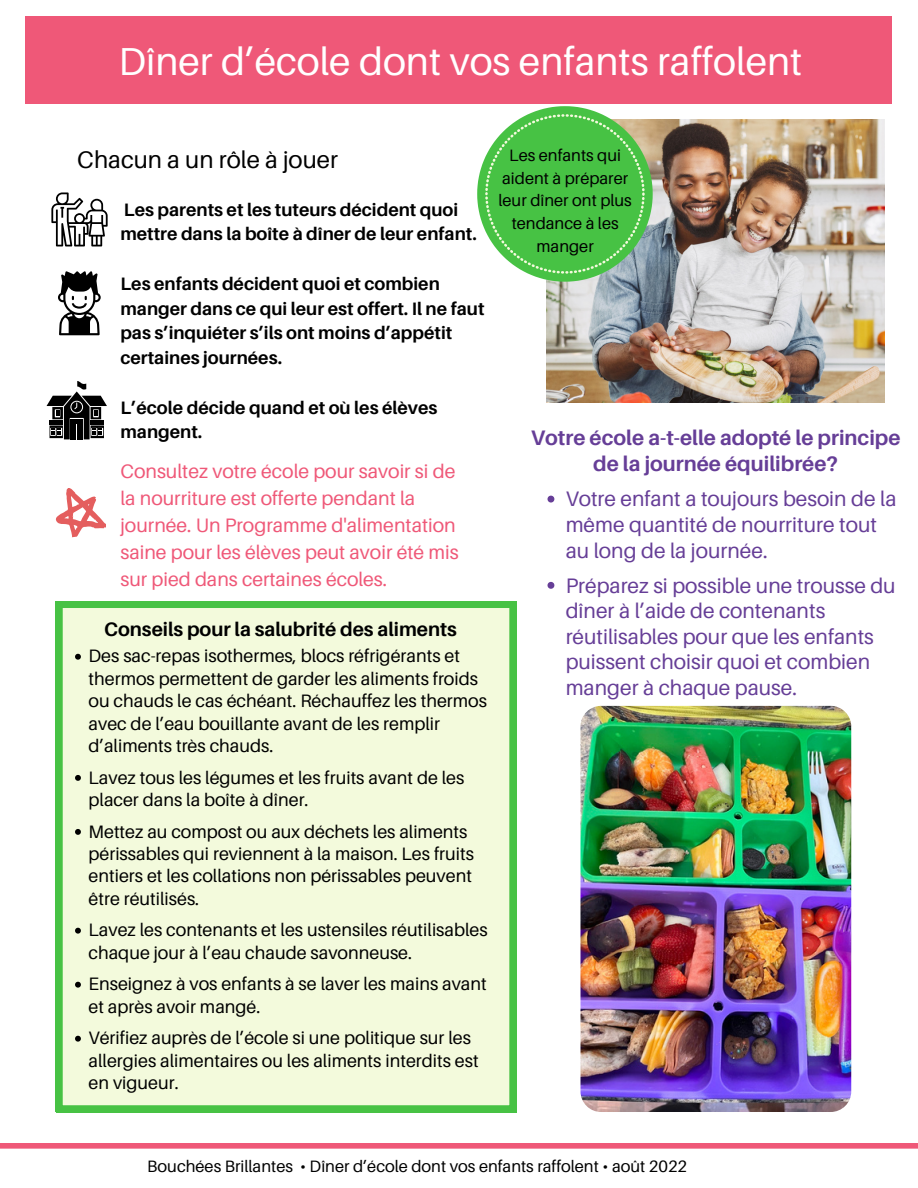
<style>
.page{position:relative;width:918px;height:1188px;background:#fff}
.page>*{position:absolute;margin:0;border:0;box-sizing:border-box;transform-origin:0 0}
.t1{font:39px "Aileron";color:#fff}
.t2{font:700 36px "Aileron";color:#fff}
.t3{font:24px "Aileron";color:#000}
.t4{font:21px/25.7px "Aileron";color:#663e97}
.t5{font:700 21px/25.7px "Aileron";color:#663e97;text-align:center}
.t6{font:19.5px/27px "Aileron";color:#ef5878}
.t7{font:700 19.5px "Aileron";color:#000}
.t8{font:18px/22.4px "Aileron";color:#000}
.t9{font:700 18px/24.8px "Aileron";color:#000}
.t10{font:16.5px/22.6px "Aileron";color:#000;text-align:center}
</style>
<div class="page">
<div style="left:0;top:1143px;width:918px;height:6px;background:#ef5878"></div>
<div style="left:26px;top:16px;width:866px;height:88px;background:#ef5878"></div>
<img style="left:546px;top:120px;width:339px;height:282px">
<svg style="left:477px;top:106px;width:176px;height:176px;background:#6cc969"></svg>
<div style="left:56px;top:601px;width:460px;height:511px;background:#f3fadc"></div>
<svg style="left:75px;top:654px;width:6px;height:6px"></svg>
<svg style="left:75px;top:775px;width:6px;height:6px"></svg>
<svg style="left:75px;top:829px;width:6px;height:6px"></svg>
<svg style="left:75px;top:928px;width:6px;height:6px"></svg>
<svg style="left:75px;top:982px;width:6px;height:6px"></svg>
<svg style="left:75px;top:1036px;width:6px;height:6px"></svg>
<svg style="left:55px;top:488px;width:51px;height:50px"></svg>
<img style="left:581px;top:706px;width:270px;height:406px;border-radius:21px">
<svg style="left:548px;top:496px;width:6px;height:7px"></svg>
<svg style="left:548px;top:582px;width:6px;height:7px"></svg>
<svg style="left:47px;top:381px;width:60px;height:58px"></svg>
<svg style="left:51px;top:192px;width:57px;height:54px"></svg>
<svg style="left:58px;top:271px;width:43px;height:64px"></svg>
<h2 class="t2" style="left:154px;top:29px;width:604px">School Lunch Your Kids Will Munch</h2>
<h1 class="t1" style="left:118px;top:37px;width:686px">Dîner d’école dont vos enfants raffolent</h1>
<h3 class="t3" style="left:77px;top:144px;width:262px">Chacun a un rôle à jouer</h3>
<p class="t9" style="left:120px;top:197px;width:358px">Les parents et les tuteurs décident quoi mettre dans la boîte à dîner de leur enfant.</p>
<p class="t9" style="left:120px;top:271px;width:366px">Les enfants décident quoi et combien manger dans ce qui leur est offert. Il ne faut pas s’inquiéter s’ils ont moins d’appétit certaines journées.</p>
<p class="t9" style="left:120px;top:395px;width:319px">L’école décide quand et où les élèves mangent.</p>
<p class="t6" style="left:120px;top:457px;width:340px">Consultez votre école pour savoir si de la nourriture est offerte pendant la journée. Un Programme d'alimentation saine pour les élèves peut avoir été mis sur pied dans certaines écoles.</p>
<p class="t7" style="left:104px;top:617px;width:354px">Conseils pour la salubrité des aliments</p>
<p class="t8" style="left:89px;top:645px;width:400px">Des sac-repas isothermes, blocs réfrigérants et thermos permettent de garder les aliments froids ou chauds le cas échéant. Réchauffez les thermos avec de l’eau bouillante avant de les remplir d’aliments très chauds.</p>
<p class="t8" style="left:89px;top:766px;width:377px">Lavez tous les légumes et les fruits avant de les placer dans la boîte à dîner.</p>
<p class="t8" style="left:89px;top:820px;width:387px">Mettez au compost ou aux déchets les aliments périssables qui reviennent à la maison. Les fruits entiers et les collations non périssables peuvent être réutilisés.</p>
<p class="t8" style="left:89px;top:919px;width:401px">Lavez les contenants et les ustensiles réutilisables chaque jour à l’eau chaude savonneuse.</p>
<p class="t8" style="left:89px;top:973px;width:400px">Enseignez à vos enfants à se laver les mains avant et après avoir mangé.</p>
<p class="t8" style="left:89px;top:1027px;width:392px">Vérifiez auprès de l’école si une politique sur les allergies alimentaires ou les aliments interdits est en vigueur.</p>
<p class="t10" style="left:499px;top:144px;width:135px">Les enfants qui aident à préparer leur dîner ont plus tendance à les manger</p>
<p class="t5" style="left:531px;top:424px;width:371px">Votre école a-t-elle adopté le principe de la journée équilibrée?</p>
<p class="t4" style="left:566px;top:486px;width:332px">Votre enfant a toujours besoin de la même quantité de nourriture tout au long de la journée.</p>
<p class="t4" style="left:566px;top:572px;width:332px">Préparez si possible une trousse du dîner à l’aide de contenants réutilisables pour que les enfants puissent choisir quoi et combien manger à chaque pause.</p>
<p class="t10" style="left:147px;top:1154px;width:541px">Bouchées Brillantes • Dîner d’école dont vos enfants raffolent • août 2022</p>
</div>
